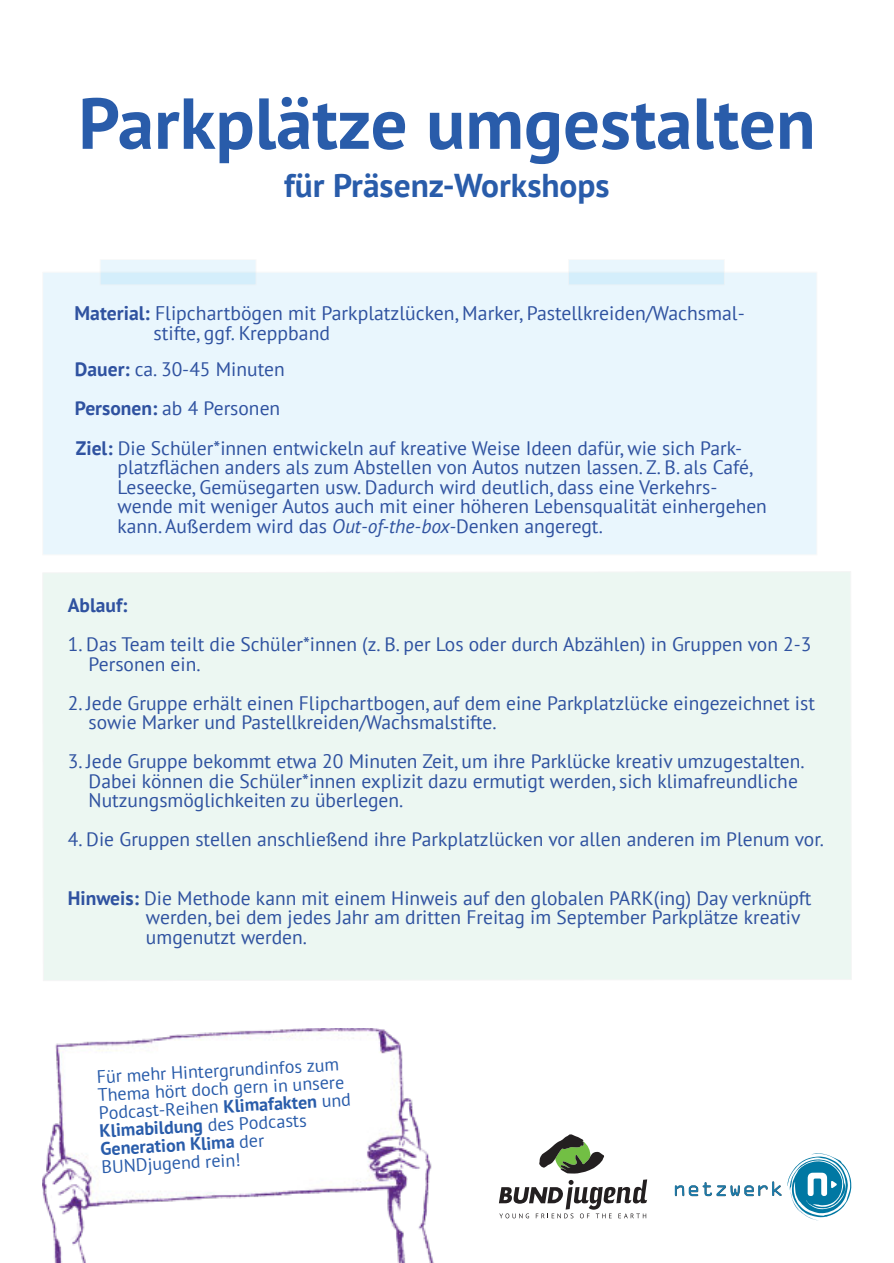
<style>
.page{position:relative;width:894px;height:1263px;background:#fff}
.page>*{position:absolute;margin:0;border:0;box-sizing:border-box;transform-origin:0 0}
.t1{font:700 72px "PT Sans";color:#295caa}
.t2{font:700 33px "PT Sans";color:#295caa}
.t3{font:19.65px/19.6px "PT Sans";color:#2f52a0}
.t4{font:19.5px/19.5px "PT Sans";color:#2f52a0}
.t5{font:700 19.5px "PT Sans";color:#2f52a0}
.t6{font:18px/18px "PT Sans";color:#295caa}
.s1{font-weight:700}
.s2{font-style:italic}
</style>
<div class="page">
<svg style="left:499px;top:1179px;width:148px;height:39px"></svg>
<svg style="left:539px;top:1134px;width:65px;height:39px"></svg>
<svg style="left:787px;top:1153px;width:63px;height:68px"></svg>
<svg style="left:674px;top:1181px;width:107px;height:15px"></svg>
<div style="left:43px;top:572px;width:808px;height:409px;background:#ecf7f2"></div>
<div style="left:42px;top:272px;width:774px;height:283px;background:#e9f6fd;border:1px solid #ebebeb"></div>
<div style="left:100px;top:259px;width:156px;height:26px;background:#009ceb;border:1px solid #ebebeb;opacity:.09"></div>
<div style="left:568px;top:259px;width:156px;height:26px;background:#009ceb;border:1px solid #ebebeb;opacity:.09"></div>
<img style="left:43px;top:1029px;width:391px;height:234px">
<h1 class="t1" style="left:78px;top:93px;width:738px">Parkplätze umgestalten</h1>
<h2 class="t2" style="left:284px;top:171px;width:327px">für Präsenz-Workshops</h2>
<p class="t3" style="left:153px;top:305px;width:592px;text-indent:-79px"><span class="s1">Material:</span> Flipchartbögen mit Parkplatzlücken, Marker, Pastellkreiden/Wachsmal&shy;stifte, ggf. Kreppband</p>
<p class="t4" style="left:75px;top:351px;width:211px;line-height:39px"><span class="s1">Dauer:</span> ca. 30-45 Minuten<br><span class="s1">Personen:</span> ab 4 Personen</p>
<p class="t4" style="left:118px;top:439px;width:650px;text-indent:-42px"><span class="s1">Ziel:</span> Die Schüler*innen entwickeln auf kreative Weise Ideen dafür, wie sich Park&shy;platzflächen anders als zum Abstellen von Autos nutzen lassen. Z. B. als Café, Leseecke, Gemüsegarten usw. Dadurch wird deutlich, dass eine Verkehrs&shy;wende mit weniger Autos auch mit einer höheren Lebensqualität einhergehen kann. Außerdem wird das <span class="s2">Out-of-the-box-</span>Denken angeregt.</p>
<p class="t5" style="left:68px;top:597px;width:61px">Ablauf:</p>
<p class="t4" style="left:89px;top:636px;width:724px;text-indent:-21px">1. Das Team teilt die Schüler*innen (z. B. per Los oder durch Abzählen) in Gruppen von 2-3<br>Personen ein.</p>
<p class="t4" style="left:89px;top:695px;width:727px;text-indent:-21px">2. Jede Gruppe erhält einen Flipchartbogen, auf dem eine Parkplatzlücke eingezeichnet ist sowie Marker und Pastellkreiden/Wachsmalstifte.</p>
<p class="t4" style="left:89px;top:753px;width:717px;text-indent:-21px">3. Jede Gruppe bekommt etwa 20 Minuten Zeit, um ihre Parklücke kreativ umzugestalten.<br>Dabei können die Schüler*innen explizit dazu ermutigt werden, sich klimafreundliche<br>Nutzungsmöglichkeiten zu überlegen.</p>
<p class="t4" style="left:68px;top:831px;width:757px">4. Die Gruppen stellen anschließend ihre Parkplatzlücken vor allen anderen im Plenum vor.</p>
<p class="t4" style="left:146px;top:890px;width:666px;text-indent:-78px"><span class="s1">Hinweis:</span> Die Methode kann mit einem Hinweis auf den globalen PARK(ing) Day verknüpft werden, bei dem jedes Jahr am dritten Freitag im September Parkplätze kreativ umgenutzt werden.</p>
<p class="t6" style="left:96px;top:1069px;width:254px;rotate:-3deg">Für mehr Hintergrundinfos zum<br>Thema hört doch gern in unsere<br>Podcast-Reihen <span class="s1">Klimafakten</span> und<br><span class="s1">Klimabildung</span> des Podcasts<br><span class="s1">Generation Klima</span> der<br>BUNDjugend rein!</p>
</div>
